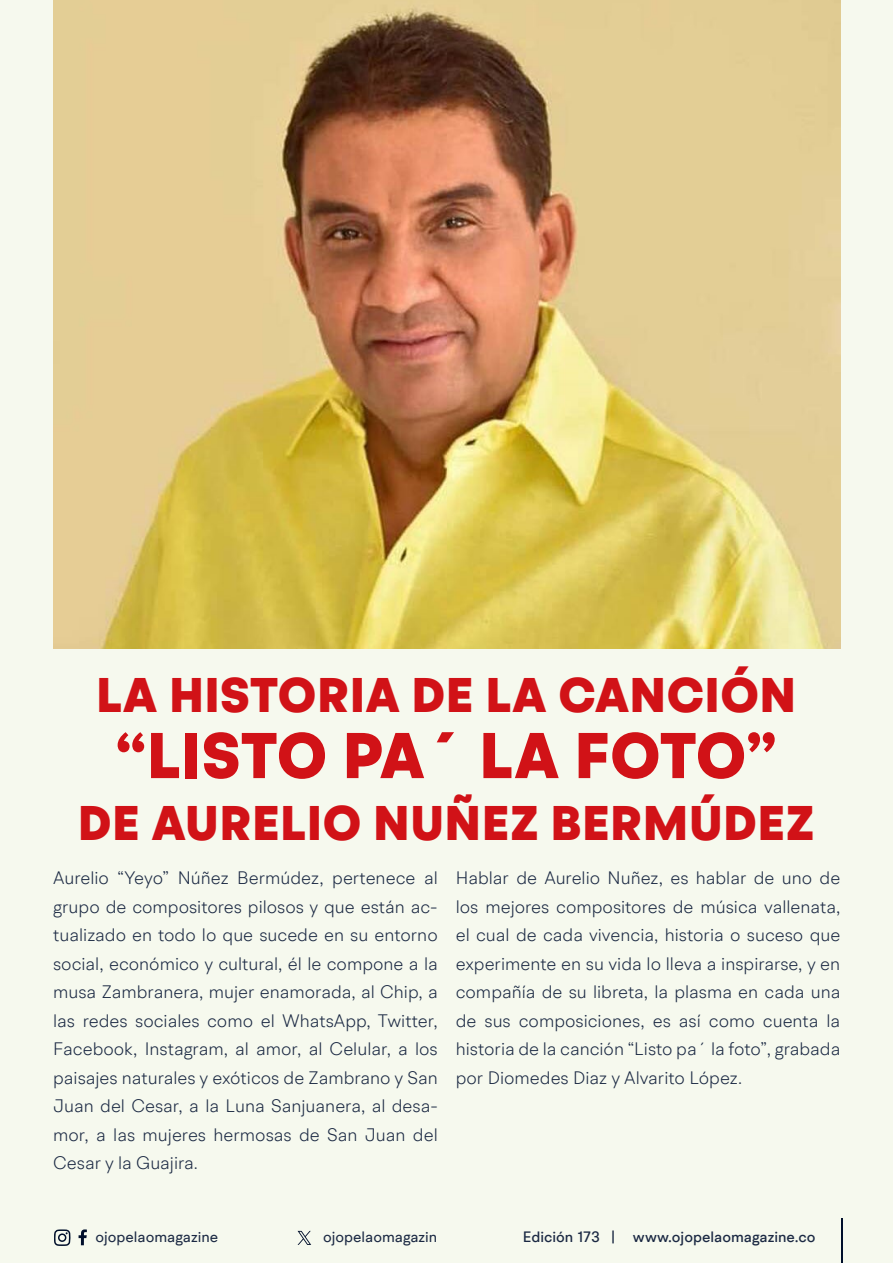
<style>
.page{position:relative;width:893px;height:1263px;background:#f6f9ee}
.page>*{position:absolute;margin:0;border:0;box-sizing:border-box;transform-origin:0 0}
.t1{font:900 64.5px "BR Hendrix";letter-spacing:.005em;color:#d11217}
.t2{font:900 49.5px "BR Hendrix";letter-spacing:.01em;color:#d11217}
.t3{font:300 18px/28.5px "BR Hendrix";color:#1b2943;text-align:justify}
.t4{font:500 15px "BR Hendrix";color:#1b2943}
.t5{font:15px "BR Hendrix";color:#1b2943}
</style>
<div class="page">
<svg style="left:79px;top:1229px;width:8px;height:16px"></svg>
<svg style="left:54px;top:1229px;width:17px;height:17px"></svg>
<hr style="left:841px;top:1219px;width:1px;height:44px;background:#000f2b">
<svg style="left:298px;top:1231px;width:13px;height:14px"></svg>
<img style="left:53px;top:0;width:787px;height:649px">
<h2 class="t2" style="left:96px;top:664px;width:702px">LA HISTORIA DE LA CANCIÓN</h2>
<h1 class="t1" style="left:116px;top:715px;width:662px">“LISTO PA´ LA FOTO”</h1>
<h2 class="t2" style="left:78px;top:791px;width:738px">DE AURELIO NUÑEZ BERMÚDEZ</h2>
<p class="t3" style="left:53px;top:864px;width:386px">Aurelio “Yeyo” Núñez Bermúdez, pertenece al grupo de compositores pilosos y que están ac&shy;tualizado en todo lo que sucede en su entorno social, económico y cultural, él le compone a la musa Zambranera, mujer enamorada, al Chip, a las redes sociales como el WhatsApp, Twitter, Facebook, Instagram, al amor, al Celular, a los paisajes naturales y exóticos de Zambrano y San Juan del Cesar, a la Luna Sanjuanera, al desa&shy;mor, a las mujeres hermosas de San Juan del Cesar y la Guajira.</p>
<p class="t3" style="left:456px;top:863px;width:386px">Hablar de Aurelio Nuñez, es hablar de uno de los mejores compositores de música vallenata, el cual de cada vivencia, historia o suceso que experimente en su vida lo lleva a inspirarse, y en compañía de su libreta, la plasma en cada una de sus composiciones, es así como cuenta la historia de la canción “Listo pa´ la foto”, grabada por Diomedes Diaz y Alvarito López.</p>
<p class="t5" style="left:96px;top:1227px;width:124px">ojopelaomagazine</p>
<p class="t5" style="left:323px;top:1227px;width:116px">ojopelaomagazin</p>
<p class="t4" style="left:523px;top:1227px;width:294px">Edición 173 | www.ojopelaomagazine.co</p>
</div>
